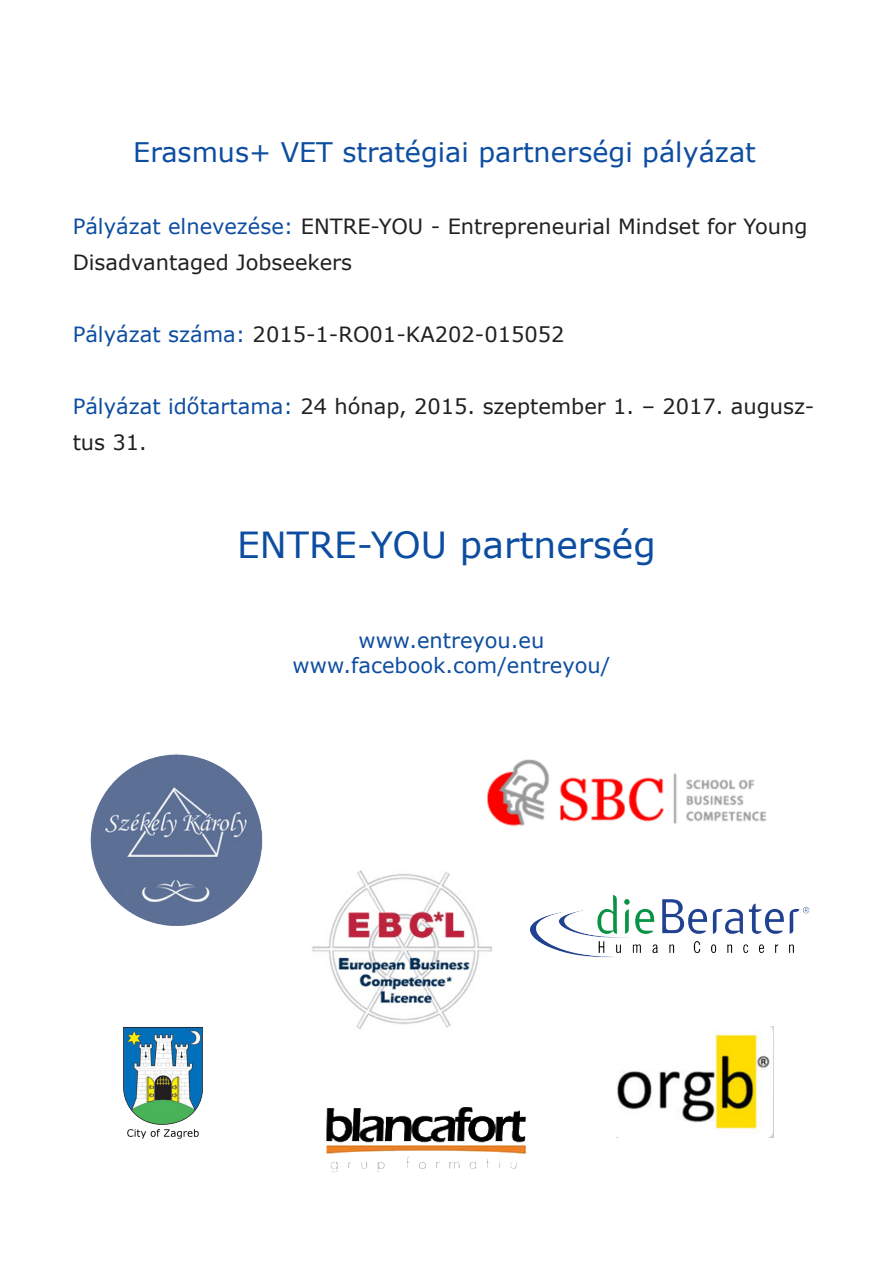
<style>
.page{position:relative;width:893px;height:1263px;background:#fff}
.page>*{position:absolute;margin:0;border:0;box-sizing:border-box;transform-origin:0 0}
.t1{font:36px "Verdana";color:#0d4da1}
.t2{font:27px "Verdana";color:#0d4da1}
.t3{font:21px/36px "Verdana";color:#231f20}
.t4{font:21px "Verdana";color:#0d4da1}
.s1{color:#0d4da1}
</style>
<div class="page">
<img style="left:326px;top:1107px;width:201px;height:66px">
<img style="left:123px;top:1027px;width:80px;height:112px">
<img style="left:530px;top:895px;width:280px;height:63px">
<img style="left:487px;top:759px;width:280px;height:67px">
<img style="left:617px;top:1027px;width:157px;height:111px">
<img style="left:90px;top:754px;width:173px;height:172px">
<img style="left:312px;top:870px;width:180px;height:159px">
<p class="t2" style="left:133px;top:134px;width:624px">Erasmus+ VET stratégiai partnerségi pályázat</p>
<p class="t3" style="left:73px;top:208px;width:736px"><span class="s1">Pályázat elnevezése:</span> ENTRE-YOU - Entrepreneurial Mindset for Young</p>
<p class="t3" style="left:73px;top:244px;width:281px">Disadvantaged Jobseekers</p>
<p class="t3" style="left:73px;top:316px;width:493px"><span class="s1">Pályázat száma:</span> 2015-1-RO01-KA202-015052</p>
<p class="t3" style="left:73px;top:388px;width:743px"><span class="s1">Pályázat időtartama:</span> 24 hónap, 2015. szeptember 1. – 2017. augusz&shy;tus 31.</p>
<p class="t1" style="left:237px;top:520px;width:420px">ENTRE-YOU partnerség</p>
<p class="t4" style="left:359px;top:625px;width:187px">www.entreyou.eu</p>
<p class="t4" style="left:293px;top:651px;width:319px">www.facebook.com/entreyou/</p>
</div>
